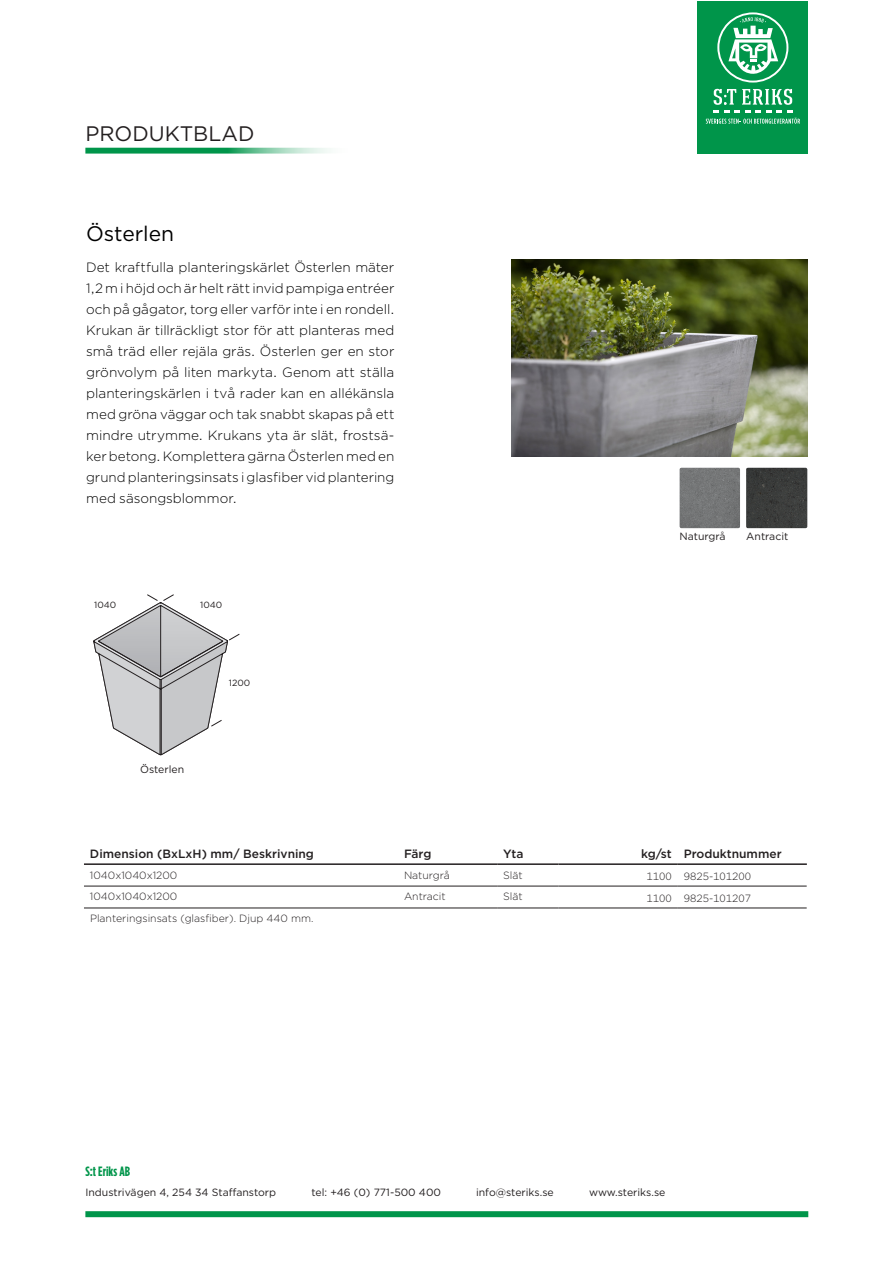
<style>
.page{position:relative;width:893px;height:1263px;background:#fff}
.page>*{position:absolute;margin:0;border:0;box-sizing:border-box;transform-origin:0 0}
.t1{font:21px "Gotham";color:#231f20}
.t2{font:21px "Gotham";color:#000}
.t3{font:300 13.5px/21px "Gotham";color:#000;text-align:justify}
.t4{font:700 13.5px "Gotham Condensed";color:#00954a}
.t5{font:500 12px "Gotham";color:#231f20}
.t6{font:300 10.5px "Gotham";color:#231f20}
.t7{font:10.5px "Gotham";color:#231f20}
.t8{font:9px "Gotham";color:#231f20}
</style>
<div class="page">
<svg style="left:93px;top:594px;width:147px;height:161px"></svg>
<img style="left:512px;top:260px;width:295px;height:197px">
<img style="left:680px;top:468px;width:60px;height:60px">
<img style="left:746px;top:468px;width:61px;height:60px">
<div style="left:85px;top:1211px;width:723px;height:6px;background:#00954a"></div>
<div style="left:697px;top:1px;width:111px;height:153px;background:#00954a"></div>
<svg style="left:706px;top:118px;width:94px;height:6px"></svg>
<svg style="left:714px;top:89px;width:78px;height:23px"></svg>
<svg style="left:717px;top:12px;width:71px;height:71px"></svg>
<svg style="left:85px;top:148px;width:245px;height:6px"></svg>
<hr style="left:84px;top:863px;width:314px;height:2px;background:#231f20">
<hr style="left:398px;top:863px;width:99px;height:2px;background:#231f20">
<hr style="left:497px;top:863px;width:61px;height:2px;background:#231f20">
<hr style="left:558px;top:863px;width:120px;height:2px;background:#231f20">
<hr style="left:678px;top:863px;width:129px;height:2px;background:#231f20">
<hr style="left:84px;top:886px;width:314px;height:1px;background:#231f20">
<hr style="left:398px;top:886px;width:99px;height:1px;background:#231f20">
<hr style="left:497px;top:886px;width:61px;height:1px;background:#231f20">
<hr style="left:558px;top:886px;width:120px;height:1px;background:#231f20">
<hr style="left:678px;top:886px;width:129px;height:1px;background:#231f20">
<hr style="left:84px;top:908px;width:314px;height:1px;background:#231f20">
<hr style="left:398px;top:908px;width:99px;height:1px;background:#231f20">
<hr style="left:497px;top:908px;width:61px;height:1px;background:#231f20">
<hr style="left:558px;top:908px;width:120px;height:1px;background:#231f20">
<hr style="left:678px;top:908px;width:129px;height:1px;background:#231f20">
<h1 class="t1" style="left:85px;top:120px;width:171px">PRODUKTBLAD</h1>
<h1 class="t2" style="left:86px;top:220px;width:90px">Österlen</h1>
<p class="t3" style="left:86px;top:257px;width:310px">Det kraftfulla planteringskärlet Österlen mäter 1,2 m i höjd och är helt rätt invid pampiga entréer och på gågator, torg eller varför inte i en rondell.<br>Krukan är tillräckligt stor för att planteras med små träd eller rejäla gräs. Österlen ger en stor grönvolym på liten markyta. Genom att ställa planteringskärlen i två rader kan en allékänsla med gröna väggar och tak snabbt skapas på ett mindre utrymme. Krukans yta är slät, frostsä&shy;ker betong. Komplettera gärna Österlen med en grund planteringsinsats i glasfiber vid plantering med säsongsblommor.</p>
<p class="t8" style="left:94px;top:599px;width:24px">1040</p>
<p class="t8" style="left:200px;top:599px;width:24px">1040</p>
<p class="t7" style="left:140px;top:762px;width:46px">Österlen</p>
<p class="t8" style="left:229px;top:677px;width:23px">1200</p>
<p class="t7" style="left:679px;top:530px;width:48px">Naturgrå</p>
<p class="t7" style="left:746px;top:530px;width:44px">Antracit</p>
<p class="t5" style="left:90px;top:846px;width:226px">Dimension (BxLxH) mm/ Beskrivning</p>
<p class="t5" style="left:404px;top:846px;width:29px">Färg</p>
<p class="t5" style="left:503px;top:846px;width:22px">Yta</p>
<p class="t5" style="left:641px;top:846px;width:142px">kg/st Produktnummer</p>
<p class="t6" style="left:90px;top:868px;width:89px">1040x1040x1200</p>
<p class="t6" style="left:404px;top:868px;width:47px">Naturgrå</p>
<p class="t6" style="left:503px;top:868px;width:21px">Slät</p>
<p class="t6" style="left:647px;top:870px;width:106px">1100 9825-101200</p>
<p class="t6" style="left:90px;top:890px;width:89px">1040x1040x1200</p>
<p class="t6" style="left:404px;top:890px;width:43px">Antracit</p>
<p class="t6" style="left:503px;top:890px;width:21px">Slät</p>
<p class="t6" style="left:647px;top:892px;width:106px">1100 9825-101207</p>
<p class="t6" style="left:90px;top:912px;width:225px">Planteringsinsats (glasfiber). Djup 440 mm.</p>
<p class="t4" style="left:85px;top:1163px;width:46px">S:t Eriks AB</p>
<p class="t7" style="left:85px;top:1185px;width:192px">Industrivägen 4, 254 34 Staffanstorp</p>
<p class="t7" style="left:311px;top:1185px;width:131px">tel: +46 (0) 771-500 400</p>
<p class="t7" style="left:476px;top:1185px;width:79px">info@steriks.se</p>
<p class="t7" style="left:589px;top:1185px;width:78px">www.steriks.se</p>
</div>
